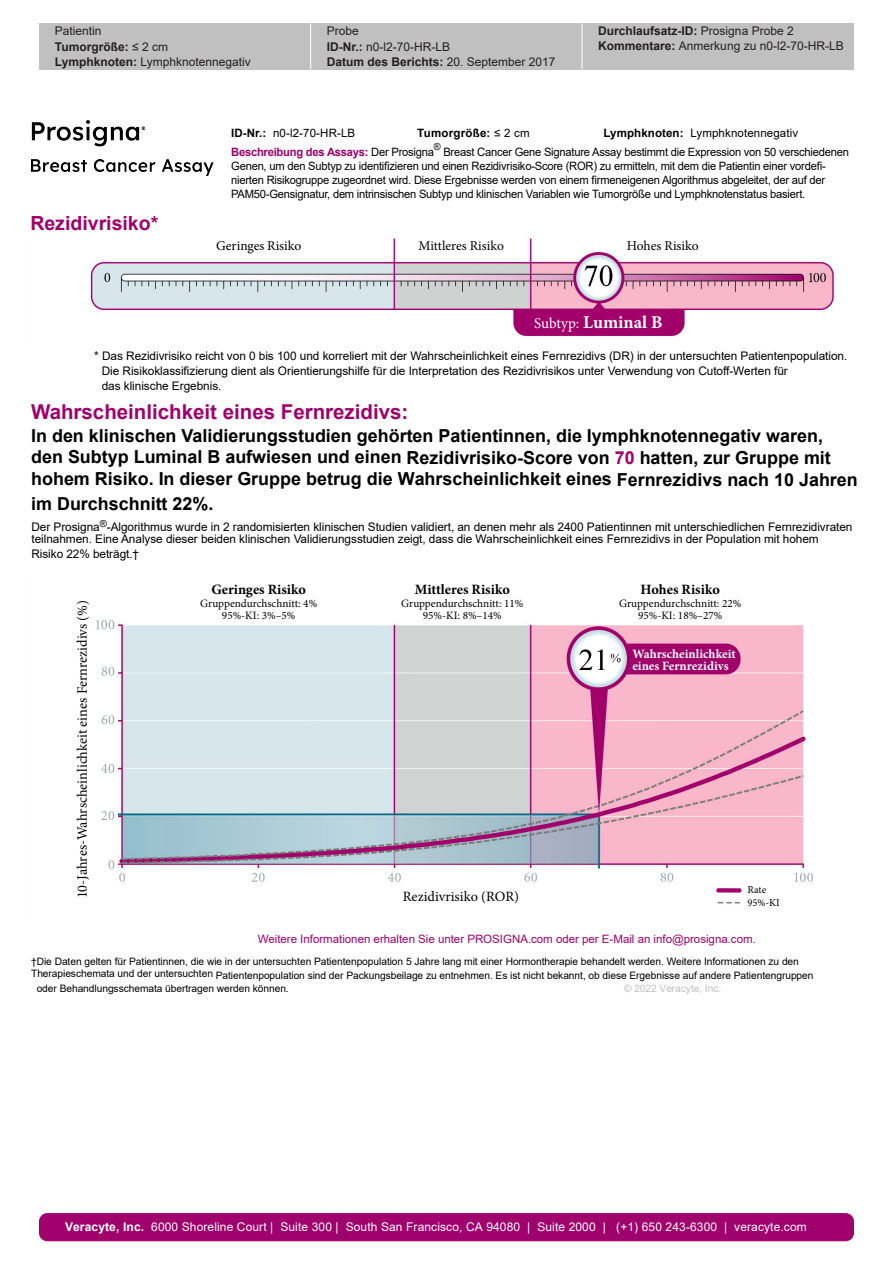
<style>
.page{position:relative;width:893px;height:1263px;background:#fff}
.page>*{position:absolute;margin:0;border:0;box-sizing:border-box;transform-origin:0 0}
.Paragraph_Style1{font:700 20.4px "Arial";color:#a0006b}
.Paragraph_Style1-2{font:700 19.5px "Arial";color:#a0006b}
._111{font:700 18px "Minion Pro";color:#fff}
.Paragraph_Style1-3{font:700 17.85px/21.1px "Arial";color:#000}
.Paragraph_Style1-4{font:14.25px "Minion Pro";color:#000}
.Paragraph_Style1-5{font:700 14.25px "Minion Pro";color:#000}
._111-2{font:13.5px "Minion Pro";color:#000}
.Paragraph_Style1-6{font:700 12.75px/12px "Minion Pro";color:#fff}
.t1{font:12px/15.3px "Arial";color:#231f20}
.t2{font:12px "Arial";letter-spacing:.01em;color:#fff}
.Paragraph_Style1-7{font:11.85px/12.8px "Arial";letter-spacing:-.005em;color:#000}
.Paragraph_Style2{font:11.85px/14.5px "Arial";letter-spacing:-.005em;color:#000}
.Paragraph_Style1-8{font:11.55px/14px "Arial";letter-spacing:-.02em;color:#000}
.Paragraph_Style3{font:11.55px "Arial";color:#a0006b}
.Paragraph_Style1-9{font:700 11.55px "Arial";letter-spacing:-.02em;color:#a0006b}
.Paragraph_Style1-10{font:11.55px "Arial";letter-spacing:.01em;color:#000}
.Paragraph_Style1-11{font:700 11.55px "Arial";letter-spacing:.02em;color:#000}
.Paragraph_Style1-12{font:11.25px "Minion Pro";letter-spacing:-.005em;color:#000}
.Paragraph_Style1-13{font:10.5px "Minion Pro";color:#000}
.Paragraph_Style1-14{font:10.2px "Arial";letter-spacing:-.005em;color:#000}
.Paragraph_Style1-15{font:10.2px "Arial";letter-spacing:-.005em;color:#bfbfbf}
.Paragraph_Style1-16{font:9.6px "Arial";color:#000}
.s1{font-weight:700}
.s2{font-weight:400}
.s3{font-weight:400;color:#000}
.s4{font-weight:400;font-size:15px}
.s5{color:#a0006b}
</style>
<div class="page">
<div style="left:39px;top:1214px;width:814px;height:27px;background:#a0006b"></div>
<div style="left:39px;top:23px;width:271px;height:47px;background:#c0c0c0"></div>
<div style="left:310px;top:23px;width:272px;height:47px;background:#c0c0c0"></div>
<div style="left:582px;top:23px;width:271px;height:47px;background:#c0c0c0"></div>
<hr style="left:310px;top:23px;width:1px;height:47px;background:#fff">
<hr style="left:581px;top:23px;width:1px;height:47px;background:#fff">
<img style="left:90px;top:238px;width:744px;height:98px">
<img style="left:96px;top:620px;width:717px;height:284px">
<img style="left:32px;top:121px;width:182px;height:55px">
<p class="t1" style="left:55px;top:23px;width:197px">Patientin<br><span class="s1">Tumorgröße:</span> ≤ 2 cm<br><span class="s1">Lymphknoten:</span> Lymphknotennegativ</p>
<p class="t1" style="left:327px;top:23px;width:230px">Probe<br><span class="s1">ID-Nr.:</span> n0-l2-70-HR-LB<br><span class="s1">Datum des Berichts:</span> 20. September 2017</p>
<p class="t1" style="left:598px;top:23px;width:247px"><span class="s1">Durchlaufsatz-ID:</span> Prosigna Probe 2<br><span class="s1">Kommentare:</span> Anmerkung zu n0-l2-70-HR-LB</p>
<p class="Paragraph_Style1-2" style="left:30px;top:210px;width:129px">Rezidivrisiko*</p>
<p class="Paragraph_Style1-8" style="left:231px;top:126px;width:126px"><span class="s1">ID-Nr.:</span> n0-l2-70-HR-LB</p>
<p class="Paragraph_Style1-11" style="left:417px;top:125px;width:114px">Tumorgröße: <span class="s2">≤ 2 cm</span></p>
<p class="Paragraph_Style1-10" style="left:603px;top:125px;width:196px"><span class="s1">Lymphknoten:</span> Lymphknotennegativ</p>
<p class="Paragraph_Style1-9" style="left:231px;top:144px;width:204px">Beschreibung des Assays: <span class="s3">Der Prosigna</span></p>
<p class="Paragraph_Style1-16" style="left:434px;top:140px;width:8px">®</p>
<p class="Paragraph_Style1-8" style="left:231px;top:145px;width:619px;text-indent:212px">Breast Cancer Gene Signature Assay bestimmt die Expression von 50 verschiedenen Genen, um den Subtyp zu identifizieren und einen Rezidivrisiko-Score (ROR) zu ermitteln, mit dem die Patientin einer vordefi&shy;nierten Risikogruppe zugeordnet wird. Diese Ergebnisse werden von einem firmeneigenen Algorithmus abgeleitet, der auf der PAM50-Gensignatur, dem intrinsischen Subtyp und klinischen Variablen wie Tumorgröße und Lymphknotenstatus basiert.</p>
<p class="_111-2" style="left:216px;top:236px;width:87px">Geringes Risiko</p>
<p class="_111-2" style="left:418px;top:236px;width:87px">Mittleres Risiko</p>
<p class="_111-2" style="left:627px;top:236px;width:73px">Hohes Risiko</p>
<p class="_111" style="left:534px;top:310px;width:130px"><span class="s4">Subtyp:</span> Luminal B</p>
<p class="Paragraph_Style2" style="left:102px;top:349px;width:747px;text-indent:-7px">* Das Rezidivrisiko reicht von 0 bis 100 und korreliert mit der Wahrscheinlichkeit eines Fernrezidivs (DR) in der untersuchten Patientenpopulation.<br>Die Risikoklassifizierung dient als Orientierungshilfe für die Interpretation des Rezidivrisikos unter Verwendung von Cutoff-Werten für<br>das klinische Ergebnis.</p>
<p class="Paragraph_Style1" style="left:31px;top:398px;width:379px">Wahrscheinlichkeit eines Fernrezidivs:</p>
<p class="Paragraph_Style1-3" style="left:31px;top:426px;width:828px">In den klinischen Validierungsstudien gehörten Patientinnen, die lymphknotennegativ waren, den Subtyp Luminal B aufwiesen und einen Rezidivrisiko-Score von <span class="s5">70</span> hatten, zur Gruppe mit hohem Risiko. In dieser Gruppe betrug die Wahrscheinlichkeit eines Fernrezidivs nach 10 Jahren</p>
<p class="Paragraph_Style1-3" style="left:31px;top:493px;width:184px">im Durchschnitt 22%.</p>
<p class="Paragraph_Style1-7" style="left:31px;top:520px;width:822px">Der Prosigna<sup>®</sup>-Algorithmus wurde in 2 randomisierten klinischen Studien validiert, an denen mehr als 2400 Patientinnen mit unterschiedlichen Fernrezidivraten teilnahmen. Eine Analyse dieser beiden klinischen Validierungsstudien zeigt, dass die Wahrscheinlichkeit eines Fernrezidivs in der Population mit hohem</p>
<p class="Paragraph_Style1-7" style="left:31px;top:547px;width:109px">Risiko 22% beträgt.†</p>
<p class="Paragraph_Style1-4" style="left:73px;top:898px;width:300px;rotate:-90deg">10-Jahres-Wahrscheinlichkeit eines Fernrezidivs (%)</p>
<p class="Paragraph_Style1-5" style="left:211px;top:579px;width:96px">Geringes Risiko</p>
<p class="Paragraph_Style1-12" style="left:200px;top:596px;width:118px">Gruppendurchschnitt: 4%</p>
<p class="Paragraph_Style1-12" style="left:222px;top:607px;width:75px">95%-KI: 3%–5%</p>
<p class="Paragraph_Style1-5" style="left:414px;top:579px;width:97px">Mittleres Risiko</p>
<p class="Paragraph_Style1-12" style="left:401px;top:596px;width:124px">Gruppendurchschnitt: 11%</p>
<p class="Paragraph_Style1-12" style="left:423px;top:607px;width:80px">95%-KI: 8%–14%</p>
<p class="Paragraph_Style1-4" style="left:402px;top:887px;width:118px">Rezidivrisiko (ROR)</p>
<p class="Paragraph_Style1-5" style="left:640px;top:579px;width:81px">Hohes Risiko</p>
<p class="Paragraph_Style1-12" style="left:619px;top:596px;width:124px">Gruppendurchschnitt: 22%</p>
<p class="Paragraph_Style1-12" style="left:638px;top:607px;width:86px">95%-KI: 18%–27%</p>
<p class="Paragraph_Style1-6" style="left:632px;top:648px;width:105px">Wahrscheinlichkeit eines Fernrezidivs</p>
<p class="Paragraph_Style1-13" style="left:747px;top:883px;width:20px">Rate</p>
<p class="Paragraph_Style1-13" style="left:747px;top:896px;width:34px">95%-KI</p>
<p class="Paragraph_Style3" style="left:258px;top:931px;width:499px">Weitere Informationen erhalten Sie unter PROSIGNA.com oder per E-Mail an info@prosigna.com.</p>
<p class="Paragraph_Style1-14" style="left:31px;top:954px;width:769px">†Die Daten gelten für Patientinnen, die wie in der untersuchten Patientenpopulation 5 Jahre lang mit einer Hormontherapie behandelt werden. Weitere Informationen zu den</p>
<p class="Paragraph_Style1-14" style="left:31px;top:968px;width:783px">Therapieschemata und der untersuchten Patientenpopulation sind der Packungsbeilage zu entnehmen. Es ist nicht bekannt, ob diese Ergebnisse auf andere Patientengruppen</p>
<p class="Paragraph_Style1-14" style="left:37px;top:981px;width:253px">oder Behandlungsschemata übertragen werden können.</p>
<p class="Paragraph_Style1-15" style="left:624px;top:981px;width:99px">© 2022 Veracyte, Inc.</p>
<p class="t2" style="left:65px;top:1218px;width:743px"><span class="s1">Veracyte, Inc.</span> 6000 Shoreline Court | Suite 300 | South San Francisco, CA 94080 | Suite 2000 | (+1) 650 243-6300 | veracyte.com</p>
</div>
